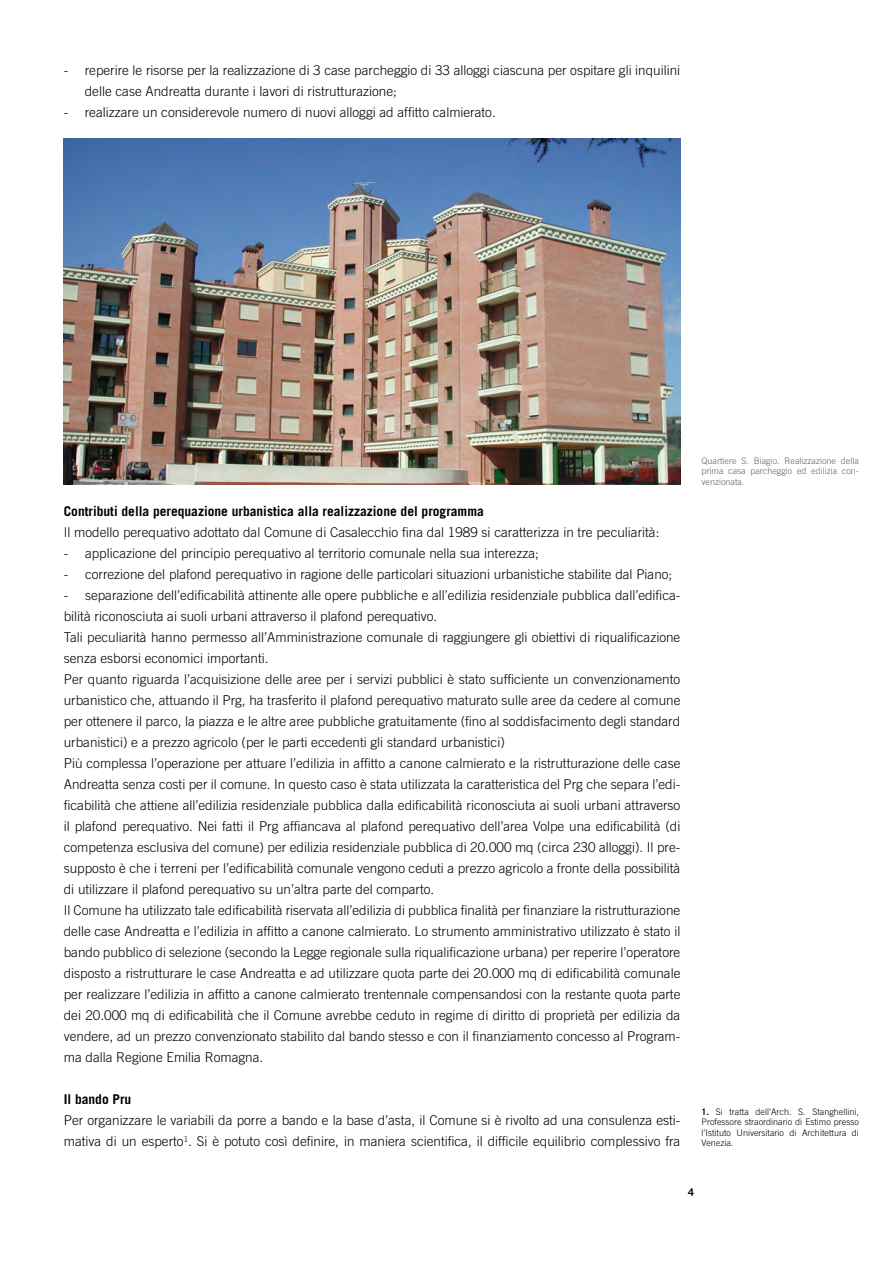
<style>
.page{position:relative;width:893px;height:1263px;background:#fff}
.page>*{position:absolute;margin:0;border:0;box-sizing:border-box;transform-origin:0 0}
.t1{font:300 13.5px/21px "Trade Gothic";color:#000}
.t2{font:700 13.5px "Trade Gothic";color:#000}
.t3{font:700 10.5px "Trade Gothic";color:#000}
.t4{font:300 9px/10.5px "Trade Gothic";color:#000;text-align:justify}
.t5{font:300 9px/10.5px "Trade Gothic";color:#636363;text-align:justify}
.s1{font-weight:700}
</style>
<div class="page">
<img style="left:64px;top:138px;width:617px;height:346px">
<p class="t1" style="left:85px;top:60px;width:597px;text-indent:-21px">- reperire le risorse per la realizzazione di 3 case parcheggio di 33 alloggi ciascuna per ospitare gli inquilini delle case Andreatta durante i lavori di ristrutturazione;</p>
<p class="t1" style="left:64px;top:102px;width:434px">- realizzare un considerevole numero di nuovi alloggi ad affitto calmierato.</p>
<p class="t2" style="left:64px;top:503px;width:422px">Contributi della perequazione urbanistica alla realizzazione del programma</p>
<p class="t1" style="left:64px;top:522px;width:597px">Il modello perequativo adottato dal Comune di Casalecchio fina dal 1989 si caratterizza in tre peculiarità:</p>
<p class="t1" style="left:64px;top:543px;width:477px">- applicazione del principio perequativo al territorio comunale nella sua interezza;</p>
<p class="t1" style="left:64px;top:564px;width:610px">- correzione del plafond perequativo in ragione delle particolari situazioni urbanistiche stabilite dal Piano;</p>
<p class="t1" style="left:64px;top:585px;width:618px">- separazione dell’edificabilità attinente alle opere pubbliche e all’edilizia residenziale pubblica dall’edifica&shy;bilità riconosciuta ai suoli urbani attraverso il plafond perequativo.<br>Tali peculiarità hanno permesso all’Amministrazione comunale di raggiungere gli obiettivi di riqualificazione senza esborsi economici importanti.<br>Per quanto riguarda l’acquisizione delle aree per i servizi pubblici è stato sufficiente un convenzionamento urbanistico che, attuando il Prg, ha trasferito il plafond perequativo maturato sulle aree da cedere al comune per ottenere il parco, la piazza e le altre aree pubbliche gratuitamente (fino al soddisfacimento degli standard urbanistici) e a prezzo agricolo (per le parti eccedenti gli standard urbanistici)<br>Più complessa l’operazione per attuare l’edilizia in affitto a canone calmierato e la ristrutturazione delle case Andreatta senza costi per il comune. In questo caso è stata utilizzata la caratteristica del Prg che separa l’edi&shy;ficabilità che attiene all’edilizia residenziale pubblica dalla edificabilità riconosciuta ai suoli urbani attraverso il plafond perequativo. Nei fatti il Prg affiancava al plafond perequativo dell’area Volpe una edificabilità (di competenza esclusiva del comune) per edilizia residenziale pubblica di 20.000 mq (circa 230 alloggi). Il pre&shy;supposto è che i terreni per l’edificabilità comunale vengono ceduti a prezzo agricolo a fronte della possibilità di utilizzare il plafond perequativo su un’altra parte del comparto.<br>Il Comune ha utilizzato tale edificabilità riservata all’edilizia di pubblica finalità per finanziare la ristrutturazione delle case Andreatta e l’edilizia in affitto a canone calmierato. Lo strumento amministrativo utilizzato è stato il bando pubblico di selezione (secondo la Legge regionale sulla riqualificazione urbana) per reperire l’operatore disposto a ristrutturare le case Andreatta e ad utilizzare quota parte dei 20.000 mq di edificabilità comunale per realizzare l’edilizia in affitto a canone calmierato trentennale compensandosi con la restante quota parte dei 20.000 mq di edificabilità che il Comune avrebbe ceduto in regime di diritto di proprietà per edilizia da vendere, ad un prezzo convenzionato stabilito dal bando stesso e con il finanziamento concesso al Program&shy;ma dalla Regione Emilia Romagna.</p>
<p class="t2" style="left:64px;top:1091px;width:69px">Il bando Pru</p>
<p class="t1" style="left:64px;top:1110px;width:618px">Per organizzare le variabili da porre a bando e la base d’asta, il Comune si è rivolto ad una consulenza esti&shy;mativa di un esperto<sup>1</sup>. Si è potuto così definire, in maniera scientifica, il difficile equilibrio complessivo fra</p>
<p class="t5" style="left:702px;top:455px;width:159px">Quartiere S. Biagio. Realizzazione della prima casa parcheggio ed edilizia con&shy;venzionata.</p>
<p class="t4" style="left:702px;top:1106px;width:159px"><span class="s1">1.</span> Si tratta dell’Arch. S. Stanghellini, Professore straordinario di Estimo presso l’Istituto Universitario di Architettura di Venezia.</p>
<p class="t3" style="left:688px;top:1186px;width:7px">4</p>
</div>
